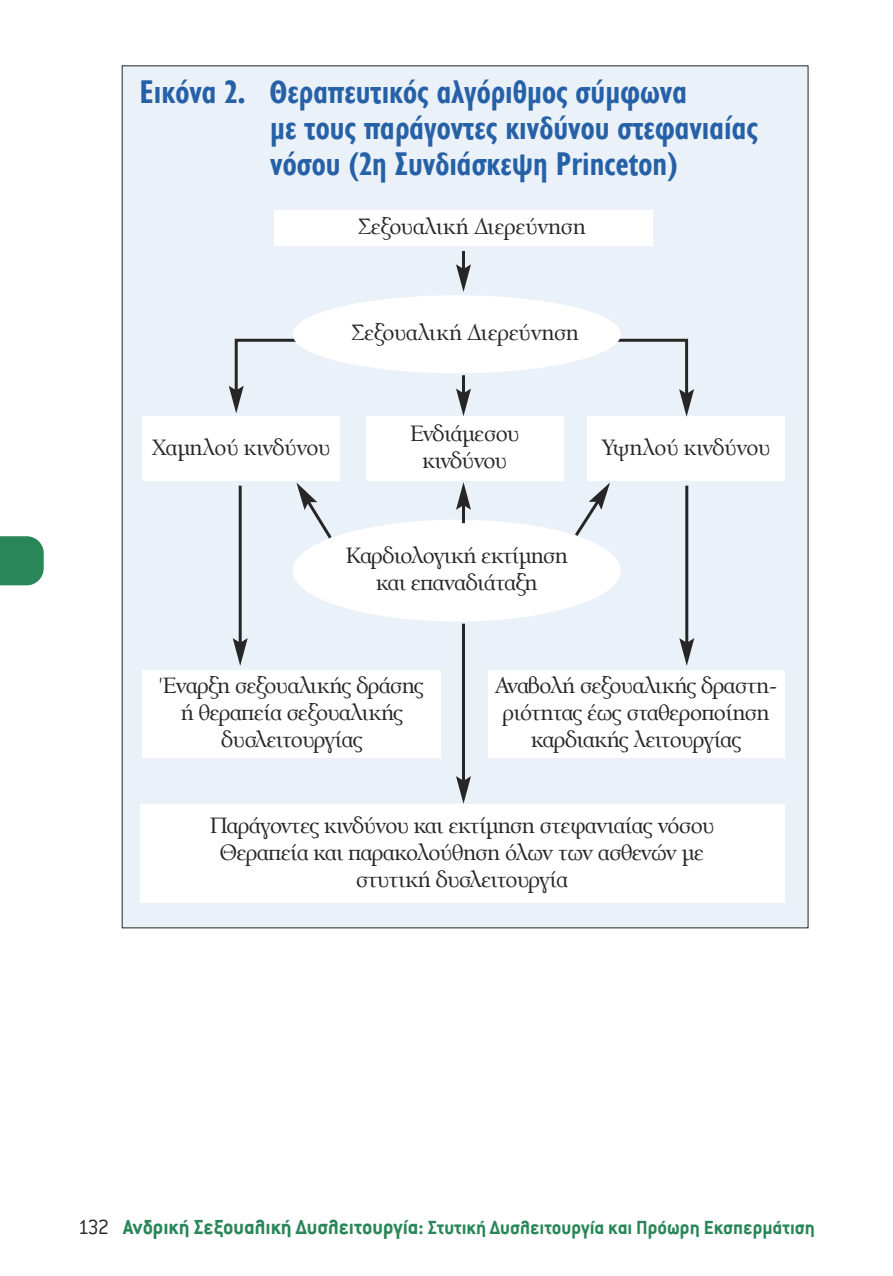
<style>
.page{position:relative;width:893px;height:1276px;background:#fff}
.page>*{position:absolute;margin:0;border:0;box-sizing:border-box;transform-origin:0 0}
.t1{font:700 33px/36px "CF Jeckyl Con";color:#2661a7}
.t2{font:24px/27px "Art Berkeley H Light";letter-spacing:-.01em;color:#272627;text-align:center}
.t3{font:700 21px "Conduit ITC Hel";color:#288658}
.s1{font-weight:300;font-size:22.5px;color:#272627}
.s2{font-size:22.5px}
</style>
<div class="page">
<div style="left:122px;top:66px;width:686px;height:862px;background:#ebf1f8"></div>
<div style="left:274px;top:210px;width:379px;height:35px;background:#fff"></div>
<svg style="left:0;top:536px;width:44px;height:49px;background:#368e63"></svg>
<div style="left:293px;top:520px;width:328px;height:101px;background:#fff;border-radius:50%"></div>
<div style="left:143px;top:417px;width:197px;height:64px;background:#fff"></div>
<div style="left:366px;top:417px;width:197px;height:64px;background:#fff"></div>
<div style="left:587px;top:417px;width:197px;height:64px;background:#fff"></div>
<div style="left:143px;top:670px;width:298px;height:88px;background:#fff"></div>
<div style="left:140px;top:804px;width:644px;height:98px;background:#fff"></div>
<div style="left:488px;top:670px;width:296px;height:88px;background:#fff"></div>
<hr style="left:462px;top:251px;width:3px;height:18px;background:#272627">
<svg style="left:456px;top:264px;width:15px;height:28px"></svg>
<hr style="left:462px;top:504px;width:3px;height:19px;background:#272627">
<svg style="left:456px;top:482px;width:15px;height:28px"></svg>
<hr style="left:462px;top:623px;width:3px;height:158px;background:#272627">
<svg style="left:456px;top:776px;width:15px;height:28px"></svg>
<hr style="left:239px;top:486px;width:3px;height:157px;background:#272627">
<svg style="left:233px;top:638px;width:15px;height:28px"></svg>
<hr style="left:685px;top:486px;width:3px;height:157px;background:#272627">
<svg style="left:679px;top:638px;width:15px;height:28px"></svg>
<svg style="left:229px;top:337px;width:465px;height:80px"></svg>
<div style="left:293px;top:295px;width:328px;height:78px;background:#fff;border-radius:50%"></div>
<svg style="left:296px;top:482px;width:36px;height:58px"></svg>
<svg style="left:575px;top:482px;width:35px;height:54px"></svg>
<h1 class="t1" style="left:270px;top:74px;width:489px;text-indent:-131px">Εικόνα 2. Θεραπευτικός αλγόριθμος σύμφωνα<br>με τους παράγοντες κινδύνου στεφανιαίας νόσου (2η Συνδιάσκεψη Princeton)</h1>
<p class="t2" style="left:359px;top:214px;width:229px">Σεξουαλική Διερεύνηση</p>
<p class="t2" style="left:352px;top:320px;width:229px">Σεξουαλική Διερεύνηση</p>
<p class="t2" style="left:152px;top:435px;width:180px">Χαμηλού κινδύνου</p>
<p class="t2" style="left:410px;top:421px;width:110px">Ενδιάμεσου κινδύνου</p>
<p class="t2" style="left:346px;top:543px;width:224px">Καρδιολογική εκτίμηση και επαναδιάταξη</p>
<p class="t2" style="left:602px;top:435px;width:170px">Υψηλού κινδύνου</p>
<p class="t2" style="left:160px;top:673px;width:265px">Έναρξη σεξουαλικής δράσης ή θεραπεία σεξουαλικής δυσλειτουργίας</p>
<p class="t2" style="left:495px;top:673px;width:283px">Αναβολή σεξουαλικής δραστη&shy;ριότητας έως σταθεροποίηση καρδιακής λειτουργίας</p>
<p class="t2" style="left:210px;top:812px;width:506px">Παράγοντες κινδύνου και εκτίμηση στεφανιαίας νόσου<br>Θεραπεία και παρακολούθηση όλων των ασθενών με στυτική δυσλειτουργία</p>
<p class="t3" style="left:78px;top:1216px;width:739px"><span class="s1">132</span> <span class="s2">Ανδρική Σεξουαλική Δυσλειτουργία:</span> Στυτική Δυσλειτουργία και Πρόωρη Εκσπερμάτιση</p>
</div>
